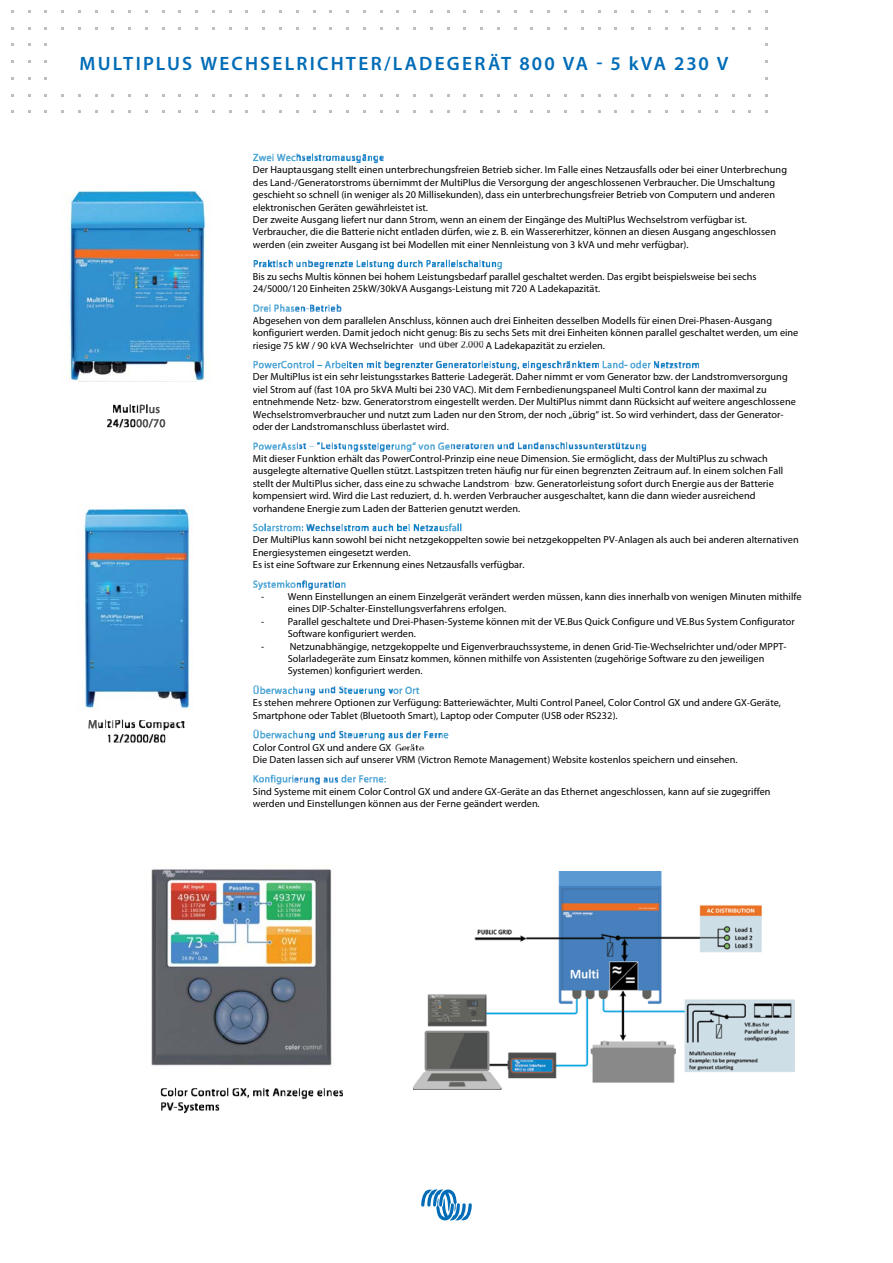
<style>
.page{position:relative;width:893px;height:1263px;background:#fff}
.page>*{position:absolute;margin:0;border:0;box-sizing:border-box;transform-origin:0 0}
.t1{font:600 19.35px "Myriad Pro";letter-spacing:.11em;color:#006cb7}
.t2{font:11.85px/14.1px "Myriad Pro";letter-spacing:.02em;color:#000}
.t3{font:10.2px/12.5px "Myriad Pro";color:#000}
.t4{font:10.2px "Myriad Pro";letter-spacing:.02em;color:#0681c5}
</style>
<div class="page">
<svg style="left:421px;top:1189px;width:51px;height:32px"></svg>
<svg style="left:88px;top:719px;width:78px;height:24px"></svg>
<svg style="left:138px;top:404px;width:28px;height:24px"></svg>
<img style="left:151px;top:869px;width:181px;height:197px">
<svg style="left:254px;top:442px;width:258px;height:343px"></svg>
<svg style="left:253px;top:154px;width:43px;height:7px"></svg>
<svg style="left:497px;top:262px;width:5px;height:7px"></svg>
<svg style="left:253px;top:304px;width:41px;height:8px"></svg>
<svg style="left:253px;top:361px;width:93px;height:7px"></svg>
<svg style="left:603px;top:361px;width:48px;height:7px"></svg>
<svg style="left:253px;top:442px;width:43px;height:8px"></svg>
<svg style="left:395px;top:442px;width:55px;height:10px"></svg>
<div style="left:253px;top:455px;width:188px;height:7px;background:#fff"></div>
<div style="left:446px;top:455px;width:322px;height:9px;background:#fff"></div>
<div style="left:253px;top:467px;width:529px;height:9px;background:#fff"></div>
<div style="left:253px;top:479px;width:17px;height:8px;background:#fff"></div>
<div style="left:271px;top:479px;width:238px;height:9px;background:#fff"></div>
<div style="left:254px;top:492px;width:187px;height:9px;background:#fff"></div>
<div style="left:444px;top:492px;width:312px;height:9px;background:#fff"></div>
<div style="left:253px;top:504px;width:107px;height:10px;background:#fff"></div>
<div style="left:364px;top:504px;width:156px;height:10px;background:#fff"></div>
<svg style="left:253px;top:524px;width:44px;height:7px"></svg>
<svg style="left:445px;top:523px;width:17px;height:8px"></svg>
<div style="left:254px;top:536px;width:14px;height:7px;background:#fff"></div>
<div style="left:271px;top:536px;width:39px;height:7px;background:#fff"></div>
<div style="left:313px;top:536px;width:302px;height:9px;background:#fff"></div>
<div style="left:254px;top:548px;width:156px;height:10px;background:#fff"></div>
<div style="left:254px;top:561px;width:270px;height:9px;background:#fff"></div>
<svg style="left:253px;top:580px;width:43px;height:10px"></svg>
<svg style="left:341px;top:582px;width:5px;height:6px"></svg>
<div style="left:288px;top:593px;width:25px;height:7px;background:#fff"></div>
<div style="left:316px;top:592px;width:486px;height:10px;background:#fff"></div>
<div style="left:288px;top:605px;width:39px;height:8px;background:#fff"></div>
<div style="left:331px;top:605px;width:34px;height:8px;background:#fff"></div>
<div style="left:369px;top:605px;width:137px;height:10px;background:#fff"></div>
<div style="left:288px;top:617px;width:122px;height:10px;background:#fff"></div>
<div style="left:414px;top:617px;width:30px;height:8px;background:#fff"></div>
<div style="left:448px;top:617px;width:263px;height:10px;background:#fff"></div>
<div style="left:288px;top:630px;width:128px;height:9px;background:#fff"></div>
<div style="left:291px;top:642px;width:339px;height:10px;background:#fff"></div>
<div style="left:288px;top:654px;width:439px;height:10px;background:#fff"></div>
<div style="left:288px;top:667px;width:134px;height:10px;background:#fff"></div>
<svg style="left:253px;top:685px;width:45px;height:9px"></svg>
<svg style="left:393px;top:687px;width:26px;height:7px"></svg>
<div style="left:254px;top:699px;width:352px;height:9px;background:#fff"></div>
<div style="left:253px;top:711px;width:282px;height:10px;background:#fff"></div>
<svg style="left:253px;top:729px;width:45px;height:9px"></svg>
<svg style="left:444px;top:733px;width:4px;height:5px"></svg>
<div style="left:253px;top:743px;width:138px;height:8px;background:#fff"></div>
<div style="left:254px;top:755px;width:483px;height:10px;background:#fff"></div>
<svg style="left:253px;top:775px;width:40px;height:10px"></svg>
<svg style="left:341px;top:775px;width:45px;height:7px"></svg>
<img style="left:67px;top:192px;width:139px;height:189px">
<img style="left:79px;top:505px;width:114px;height:206px">
<img style="left:413px;top:871px;width:381px;height:219px">
<img style="left:161px;top:1088px;width:179px;height:9px">
<img style="left:299px;top:686px;width:45px;height:52px">
<img style="left:105px;top:720px;width:80px;height:11px">
<img style="left:344px;top:731px;width:98px;height:9px">
<img style="left:344px;top:687px;width:49px;height:9px">
<img style="left:297px;top:442px;width:47px;height:89px">
<img style="left:348px;top:524px;width:90px;height:7px">
<img style="left:345px;top:442px;width:49px;height:10px">
<img style="left:470px;top:442px;width:176px;height:10px">
<img style="left:107px;top:404px;width:31px;height:24px">
<img style="left:347px;top:341px;width:238px;height:27px">
<img style="left:654px;top:361px;width:45px;height:7px">
<img style="left:296px;top:260px;width:48px;height:52px">
<img style="left:254px;top:260px;width:39px;height:7px">
<img style="left:345px;top:260px;width:151px;height:7px">
<img style="left:297px;top:153px;width:87px;height:10px">
<h1 class="t1" style="left:80px;top:52px;width:650px">MULTIPLUS WECHSELRICHTER/LADEGERÄT 800 VA - 5 kVA 230 V</h1>
<p class="t2" style="left:136px;top:402px;width:31px">Plus<br>00/70</p>
<p class="t2" style="left:88px;top:717px;width:11px">M</p>
<p class="t4" style="left:253px;top:151px;width:44px">Zwei Wec</p>
<p class="t3" style="left:253px;top:163px;width:536px">Der Hauptausgang stellt einen unterbrechungsfreien Betrieb sicher. Im Falle eines Netzausfalls oder bei einer Unterbrechung des Land-/Generatorstroms übernimmt der MultiPlus die Versorgung der angeschlossenen Verbraucher. Die Umschaltung geschieht so schnell (in weniger als 20 Millisekunden), dass ein unterbrechungsfreier Betrieb von Computern und anderen elektronischen Geräten gewährleistet ist.<br>Der zweite Ausgang liefert nur dann Strom, wenn an einem der Eingänge des MultiPlus Wechselstrom verfügbar ist.<br>Verbraucher, die die Batterie nicht entladen dürfen, wie z. B. ein Wassererhitzer, können an diesen Ausgang angeschlossen werden (ein zweiter Ausgang ist bei Modellen mit einer Nennleistung von 3 kVA und mehr verfügbar).</p>
<p class="t4" style="left:497px;top:257px;width:7px">g</p>
<p class="t3" style="left:253px;top:270px;width:505px">Bis zu sechs Multis können bei hohem Leistungsbedarf parallel geschaltet werden. Das ergibt beispielsweise bei sechs<br>24/5000/120 Einheiten 25kW/30kVA Ausgangs-Leistung mit 720 A Ladekapazität.</p>
<p class="t4" style="left:253px;top:302px;width:43px">Drei Phas</p>
<p class="t3" style="left:253px;top:314px;width:547px">Abgesehen von dem parallelen Anschluss, können auch drei Einheiten desselben Modells für einen Drei-Phasen-Ausgang konfiguriert werden. Damit jedoch nicht genug: Bis zu sechs Sets mit drei Einheiten können parallel geschaltet werden, um eine riesige 75 kW / 90 kVA Wechselrichter</p>
<p class="t3" style="left:486px;top:339px;width:120px">A Ladekapazität zu erzielen.</p>
<p class="t4" style="left:253px;top:358px;width:95px">PowerControl – Arbe</p>
<p class="t4" style="left:602px;top:358px;width:50px">Land- oder</p>
<p class="t3" style="left:253px;top:371px;width:544px">Der MultiPlus ist ein sehr leistungsstarkes Batterie Ladegerät. Daher nimmt er vom Generator bzw. der Landstromversorgung viel Strom auf (fast 10A pro 5kVA Multi bei 230 VAC). Mit dem Fernbedienungspaneel Multi Control kann der maximal zu entnehmende Netz- bzw. Generatorstrom eingestellt werden. Der MultiPlus nimmt dann Rücksicht auf weitere angeschlossene Wechselstromverbraucher und nutzt zum Laden nur den Strom, der noch „übrig“ ist. So wird verhindert, dass der Generator&shy;oder der Landstromanschluss überlastet wird.</p>
<p class="t4" style="left:253px;top:440px;width:45px">PowerAss</p>
<p class="t4" style="left:395px;top:440px;width:57px">ung“ von Ge</p>
<p class="t3" style="left:253px;top:452px;width:532px">Mit dieser Funktion erhält das PowerControl-Prinzip eine neue Dimension. Sie ermöglicht, dass der MultiPlus zu schwach ausgelegte alternative Quellen stützt. Lastspitzen treten häufig nur für einen begrenzten Zeitraum auf. In einem solchen Fall stellt der MultiPlus sicher, dass eine zu schwache Landstrom bzw. Generatorleistung sofort durch Energie aus der Batterie kompensiert wird. Wird die Last reduziert, d. h. werden Verbraucher ausgeschaltet, kann die dann wieder ausreichend vorhandene Energie zum Laden der Batterien genutzt werden.</p>
<p class="t4" style="left:253px;top:521px;width:50px">Solarstrom</p>
<p class="t4" style="left:444px;top:521px;width:19px">sfall</p>
<p class="t3" style="left:253px;top:534px;width:547px">Der MultiPlus kann sowohl bei nicht netzgekoppelten sowie bei netzgekoppelten PV-Anlagen als auch bei anderen alternativen<br>Energiesystemen eingesetzt werden.<br>Es ist eine Software zur Erkennung eines Netzausfalls verfügbar.</p>
<p class="t4" style="left:253px;top:578px;width:44px">Systemko</p>
<p class="t4" style="left:341px;top:578px;width:7px">n</p>
<p class="t3" style="left:288px;top:590px;width:515px;text-indent:-27px">- Wenn Einstellungen an einem Einzelgerät verändert werden müssen, kann dies innerhalb von wenigen Minuten mithilfe eines DIP-Schalter-Einstellungsverfahrens erfolgen.</p>
<p class="t3" style="left:261px;top:615px;width:535px">- Parallel geschaltete und Drei-Phasen-Systeme können mit der VE.Bus Quick Configure und VE.Bus System Configurator</p>
<p class="t3" style="left:288px;top:627px;width:130px">Software konfiguriert werden.</p>
<p class="t3" style="left:261px;top:640px;width:5px">-</p>
<p class="t3" style="left:288px;top:640px;width:501px">Netzunabhängige, netzgekoppelte und Eigenverbrauchssysteme, in denen Grid-Tie-Wechselrichter und/oder MPPT-<br>Solarladegeräte zum Einsatz kommen, können mithilfe von Assistenten (zugehörige Software zu den jeweiligen<br>Systemen) konfiguriert werden.</p>
<p class="t4" style="left:253px;top:684px;width:47px">Überwach</p>
<p class="t4" style="left:393px;top:684px;width:28px">or Ort</p>
<p class="t3" style="left:253px;top:696px;width:530px">Es stehen mehrere Optionen zur Verfügung: Batteriewächter, Multi Control Paneel, Color Control GX und andere GX-Geräte,<br>Smartphone oder Tablet (Bluetooth Smart), Laptop oder Computer (USB oder RS232).</p>
<p class="t4" style="left:253px;top:728px;width:47px">Überwach</p>
<p class="t4" style="left:443px;top:728px;width:7px">e</p>
<p class="t3" style="left:253px;top:741px;width:486px">Color Control GX und andere GX<br>Die Daten lassen sich auf unserer VRM (Victron Remote Management) Website kostenlos speichern und einsehen.</p>
<p class="t4" style="left:253px;top:773px;width:43px">Konfiguri</p>
<p class="t4" style="left:341px;top:773px;width:47px">der Ferne:</p>
<p class="t3" style="left:253px;top:785px;width:519px">Sind Systeme mit einem Color Control GX und andere GX-Geräte an das Ethernet angeschlossen, kann auf sie zugegriffen werden und Einstellungen können aus der Ferne geändert werden.</p>
</div>
